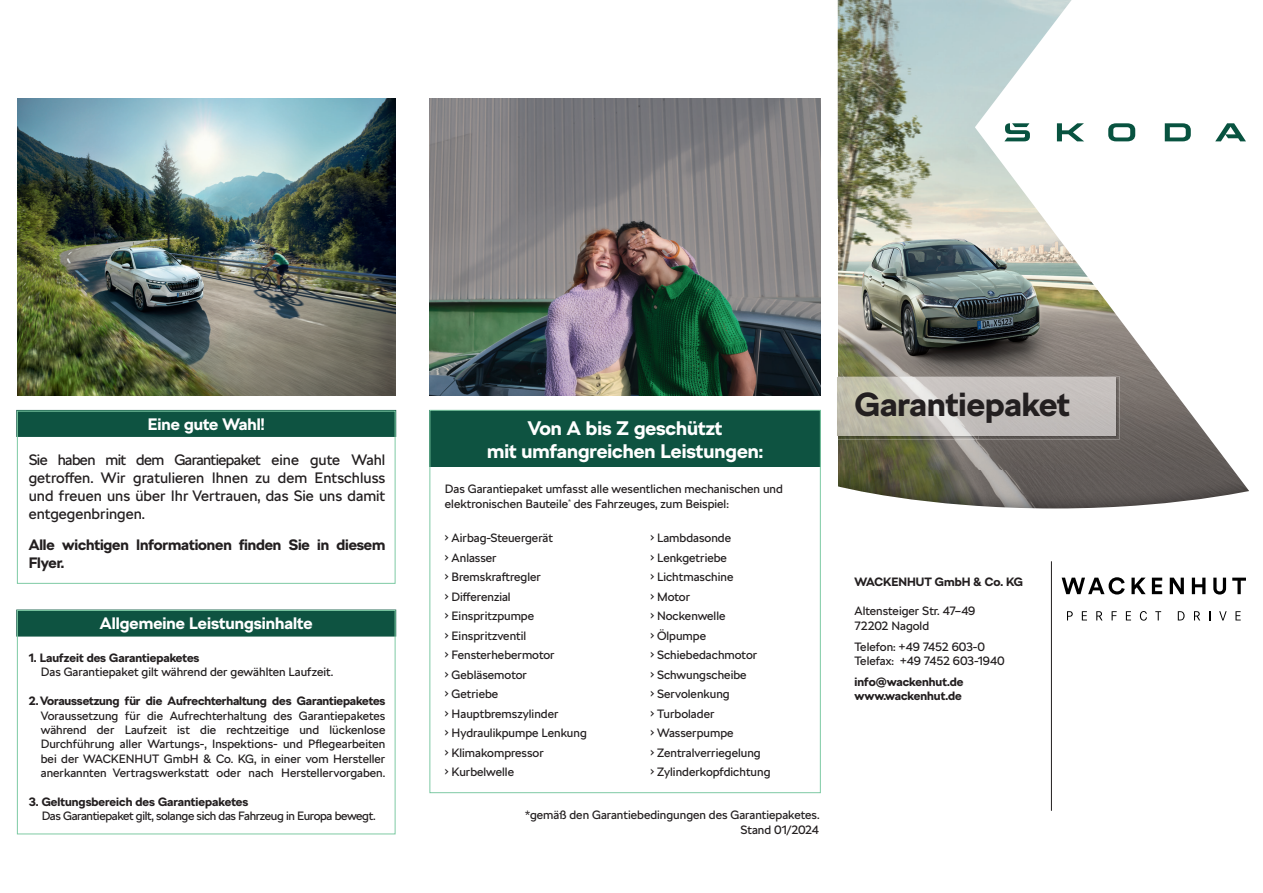
<style>
.page{position:relative;width:1263px;height:893px;background:#fff}
.page>*{position:absolute;margin:0;border:0;box-sizing:border-box;transform-origin:0 0}
.t1{font:700 33.15px "SKODA Next";color:#231f20}
.t2{font:700 19.5px/23.4px "SKODA Next";color:#fff;text-align:center}
.t3{font:700 16.5px "SKODA Next";color:#fff}
.t4{font:15px/18px "SKODA Next";color:#231f20;text-align:justify}
.t5{font:700 15px/18px "SKODA Next";letter-spacing:-.01em;color:#231f20}
.t6{font:12px/14.4px "SKODA Next";color:#231f20}
.t7{font:700 12px/14.4px "SKODA Next";letter-spacing:-.005em;color:#231f20}
.t8{font:12px "SKODA Next";letter-spacing:-.03em;color:#231f20}
</style>
<div class="page">
<img style="left:17px;top:98px;width:378px;height:297px">
<img style="left:838px;top:0;width:137px;height:485px">
<svg style="left:838px;top:485px;width:403px;height:326px"></svg>
<div style="left:17px;top:610px;width:378px;height:26px;background:#0e5341"></div>
<div style="left:16px;top:610px;width:380px;height:27px;border:2px solid #0e5341"></div>
<div style="left:17px;top:610px;width:378px;height:224px;border:1px solid #7ecaa4"></div>
<div style="left:429px;top:411px;width:392px;height:56px;background:#0e5341"></div>
<div style="left:429px;top:410px;width:392px;height:383px;border:1px solid #7ecaa4"></div>
<img style="left:429px;top:98px;width:392px;height:297px">
<svg style="left:1062px;top:577px;width:184px;height:18px"></svg>
<svg style="left:1067px;top:611px;width:6px;height:9px"></svg>
<svg style="left:1082px;top:611px;width:5px;height:9px"></svg>
<svg style="left:1096px;top:611px;width:6px;height:9px"></svg>
<svg style="left:1111px;top:611px;width:6px;height:9px"></svg>
<svg style="left:1126px;top:611px;width:5px;height:9px"></svg>
<svg style="left:1140px;top:611px;width:7px;height:10px"></svg>
<svg style="left:1155px;top:611px;width:6px;height:9px"></svg>
<svg style="left:1178px;top:611px;width:6px;height:9px"></svg>
<svg style="left:1194px;top:611px;width:6px;height:9px"></svg>
<svg style="left:1219px;top:611px;width:7px;height:9px"></svg>
<svg style="left:1235px;top:611px;width:6px;height:9px"></svg>
<hr style="left:1051px;top:561px;width:1px;height:250px;background:#231f20">
<div style="left:17px;top:411px;width:378px;height:25px;background:#0e5341"></div>
<div style="left:16px;top:410px;width:380px;height:27px;border:2px solid #0e5341"></div>
<div style="left:17px;top:411px;width:378px;height:173px;border:1px solid #7ecaa4"></div>
<img style="left:837px;top:376px;width:138px;height:64px">
<img style="left:838px;top:377px;width:137px;height:59px">
<svg style="left:975px;top:0;width:274px;height:526px"></svg>
<svg style="left:1004px;top:123px;width:242px;height:18px"></svg>
<h3 class="t3" style="left:148px;top:414px;width:118px">Eine gute Wahl!</h3>
<p class="t4" style="left:29px;top:450px;width:358px">Sie haben mit dem Garantiepaket eine gute Wahl getroffen. Wir gratulieren Ihnen zu dem Entschluss und freuen uns über Ihr Vertrauen, das Sie uns damit entgegenbringen.</p>
<p class="t5" style="left:29px;top:536px;width:358px">Alle wichtigen Informationen finden Sie in diesem<br>Flyer.</p>
<h3 class="t3" style="left:100px;top:614px;width:214px">Allgemeine Leistungsinhalte</h3>
<p class="t7" style="left:29px;top:650px;width:172px">1. Laufzeit des Garantiepaketes</p>
<p class="t6" style="left:41px;top:665px;width:294px">Das Garantiepaket gilt während der gewählten Laufzeit.</p>
<p class="t7" style="left:29px;top:694px;width:358px">2. Voraussetzung für die Aufrechterhaltung des Garantiepaketes</p>
<p class="t6" style="left:41px;top:708px;width:346px;text-align:justify">Voraussetzung für die Aufrechterhaltung des Garantiepaketes während der Laufzeit ist die rechtzeitige und lückenlose Durchführung aller Wartungs-, Inspektions- und Pflegearbeiten bei der WACKENHUT GmbH &amp; Co. KG, in einer vom Hersteller anerkannten Vertragswerkstatt oder nach Herstellervorgaben.</p>
<p class="t7" style="left:29px;top:794px;width:221px">3. Geltungsbereich des Garantiepaketes</p>
<p class="t8" style="left:42px;top:809px;width:335px">Das Garantiepaket gilt, solange sich das Fahrzeug in Europa bewegt.</p>
<h2 class="t2" style="left:487px;top:416px;width:278px">Von A bis Z geschützt<br>mit umfangreichen Leistungen:</h2>
<p class="t6" style="left:445px;top:482px;width:339px">Das Garantiepaket umfasst alle wesentlichen mechanischen und elektronischen Bauteile<sup>*</sup> des Fahrzeuges, zum Beispiel:</p>
<p class="t6" style="left:445px;top:531px;width:110px">• Airbag-Steuergerät</p>
<p class="t6" style="left:445px;top:550px;width:53px">• Anlasser</p>
<p class="t6" style="left:445px;top:570px;width:98px">• Bremskraftregler</p>
<p class="t6" style="left:445px;top:589px;width:67px">• Differenzial</p>
<p class="t6" style="left:445px;top:609px;width:91px">• Einspritzpumpe</p>
<p class="t6" style="left:445px;top:628px;width:83px">• Einspritzventil</p>
<p class="t6" style="left:445px;top:648px;width:111px">• Fensterhebermotor</p>
<p class="t6" style="left:445px;top:667px;width:84px">• Gebläsemotor</p>
<p class="t6" style="left:445px;top:687px;width:55px">• Getriebe</p>
<p class="t6" style="left:445px;top:706px;width:115px">• Hauptbremszylinder</p>
<p class="t6" style="left:445px;top:726px;width:143px">• Hydraulikpumpe Lenkung</p>
<p class="t6" style="left:445px;top:745px;width:100px">• Klimakompressor</p>
<p class="t6" style="left:445px;top:765px;width:71px">• Kurbelwelle</p>
<p class="t6" style="left:650px;top:531px;width:82px">• Lambdasonde</p>
<p class="t6" style="left:650px;top:550px;width:78px">• Lenkgetriebe</p>
<p class="t6" style="left:650px;top:570px;width:85px">• Lichtmaschine</p>
<p class="t6" style="left:650px;top:589px;width:41px">• Motor</p>
<p class="t6" style="left:650px;top:609px;width:77px">• Nockenwelle</p>
<p class="t6" style="left:650px;top:628px;width:57px">• Ölpumpe</p>
<p class="t6" style="left:650px;top:648px;width:108px">• Schiebedachmotor</p>
<p class="t6" style="left:650px;top:667px;width:98px">• Schwungscheibe</p>
<p class="t6" style="left:650px;top:687px;width:81px">• Servolenkung</p>
<p class="t6" style="left:650px;top:706px;width:66px">• Turbolader</p>
<p class="t6" style="left:650px;top:726px;width:85px">• Wasserpumpe</p>
<p class="t6" style="left:650px;top:745px;width:112px">• Zentralverriegelung</p>
<p class="t6" style="left:650px;top:765px;width:122px">• Zylinderkopfdichtung</p>
<p class="t6" style="left:525px;top:808px;width:296px">*gemäß den Garantiebedingungen des Garantiepaketes.</p>
<p class="t6" style="left:740px;top:823px;width:80px">Stand 01/2024</p>
<h1 class="t1" style="left:855px;top:385px;width:217px">Garantiepaket</h1>
<p class="t7" style="left:854px;top:575px;width:170px">WACKENHUT GmbH &amp; Co. KG</p>
<p class="t6" style="left:854px;top:604px;width:122px">Altensteiger Str. 47–49<br>72202 Nagold</p>
<p class="t6" style="left:854px;top:639px;width:152px">Telefon: +49 7452 603-0<br>Telefax: +49 7452 603-1940</p>
<p class="t7" style="left:854px;top:674px;width:110px">info@wackenhut.de www.wackenhut.de</p>
</div>
